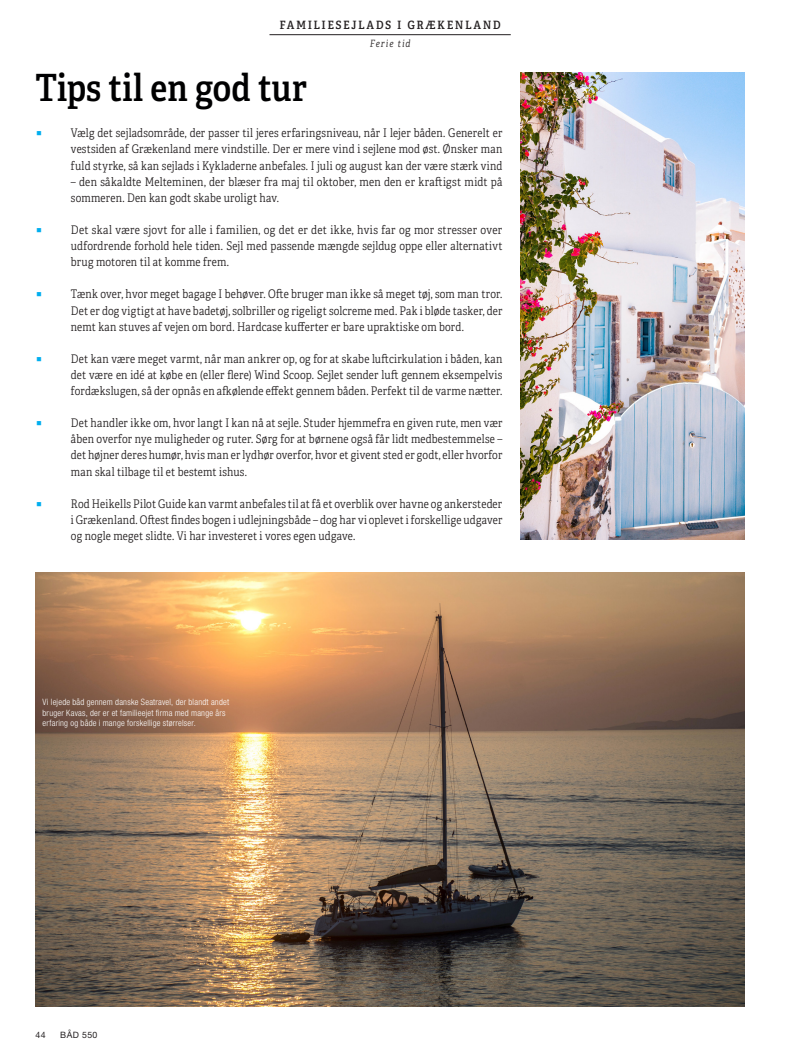
<style>
.page{position:relative;width:798px;height:1053px;background:#fff}
.page>*{position:absolute;margin:0;border:0;box-sizing:border-box;transform-origin:0 0}
._3_Rubrik_lille{font:37.5px "Adelle Condensed Sb";color:#000001}
.byline_stor{font:15px "Adelle Condensed";letter-spacing:.095em;color:#231f20}
.t1{font:11.88px/16.1px "Adelle Condensed Lt";letter-spacing:.015em;color:#231f20;text-align:justify}
._1_Byline{font:italic 10px "Adelle Condensed Lt";letter-spacing:.115em;color:#231f20}
._7_Billedtekst{font:300 condensed 8.75px/10.5px "Helvetica Neue LT Pro";letter-spacing:.025em;color:#fff}
.t2{font:8.75px "Helvetica Neue LT Pro";letter-spacing:.045em;color:#231f20}
</style>
<div class="page">
<img style="left:35px;top:572px;width:709px;height:434px">
<hr style="left:269px;top:34px;width:241px;height:1px;background:#231f20">
<img style="left:520px;top:73px;width:224px;height:467px">
<p class="byline_stor" style="left:279px;top:13px;width:223px">familiesejlads i grækenland</p>
<p class="_1_Byline" style="left:369px;top:36px;width:42px">Ferie tid</p>
<p class="_3_Rubrik_lille" style="left:35px;top:61px;width:273px">Tips til en god tur</p>
<p class="t1" style="left:71px;top:125px;width:433px">Vælg det sejladsområde, der passer til jeres erfaringsniveau, når I lejer båden. Generelt er vestsiden af Grækenland mere vindstille. Der er mere vind i sejlene mod øst. Ønsker man fuld styrke, så kan sejlads i Kykladerne anbefales. I juli og august kan der være stærk vind</p>
<p class="t1" style="left:71px;top:173px;width:433px">– den såkaldte Melteminen, der blæser fra maj til oktober, men den er kraftigst midt på sommeren. Den kan godt skabe uroligt hav.</p>
<p class="t1" style="left:71px;top:221px;width:433px">Det skal være sjovt for alle i familien, og det er det ikke, hvis far og mor stresser over udfordrende forhold hele tiden. Sejl med passende mængde sejldug oppe eller alternativt brug motoren til at komme frem.</p>
<p class="t1" style="left:71px;top:286px;width:433px">Tænk over, hvor meget bagage I behøver. Ofte bruger man ikke så meget tøj, som man tror.<br>Det er dog vigtigt at have badetøj, solbriller og rigeligt solcreme med. Pak i bløde tasker, der nemt kan stuves af vejen om bord. Hardcase kufferter er bare upraktiske om bord.</p>
<p class="t1" style="left:71px;top:350px;width:433px">Det kan være meget varmt, når man ankrer op, og for at skabe luftcirkulation i båden, kan det være en idé at købe en (eller flere) Wind Scoop. Sejlet sender luft gennem eksempelvis fordækslugen, så der opnås en afkølende effekt gennem båden. Perfekt til de varme nætter.</p>
<p class="t1" style="left:71px;top:414px;width:433px">Det handler ikke om, hvor langt I kan nå at sejle. Studer hjemmefra en given rute, men vær åben overfor nye muligheder og ruter. Sørg for at børnene også får lidt medbestemmelse – det højner deres humør, hvis man er lydhør overfor, hvor et givent sted er godt, eller hvorfor man skal tilbage til et bestemt ishus.</p>
<p class="t1" style="left:71px;top:495px;width:433px">Rod Heikells Pilot Guide kan varmt anbefales til at få et overblik over havne og ankersteder i Grækenland. Oftest findes bogen i udlejningsbåde – dog har vi oplevet i forskellige udgaver og nogle meget slidte. Vi har investeret i vores egen udgave.</p>
<p class="_7_Billedtekst" style="left:43px;top:696px;width:188px">Vi lejede båd gennem danske Seatravel, der blandt andet bruger Kavas, der er et familieejet firma med mange års erfaring og både i mange forskellige størrelser.</p>
<p class="t2" style="left:35px;top:1029px;width:12px">44</p>
<p class="t2" style="left:60px;top:1029px;width:39px">BÅD 550</p>
</div>
